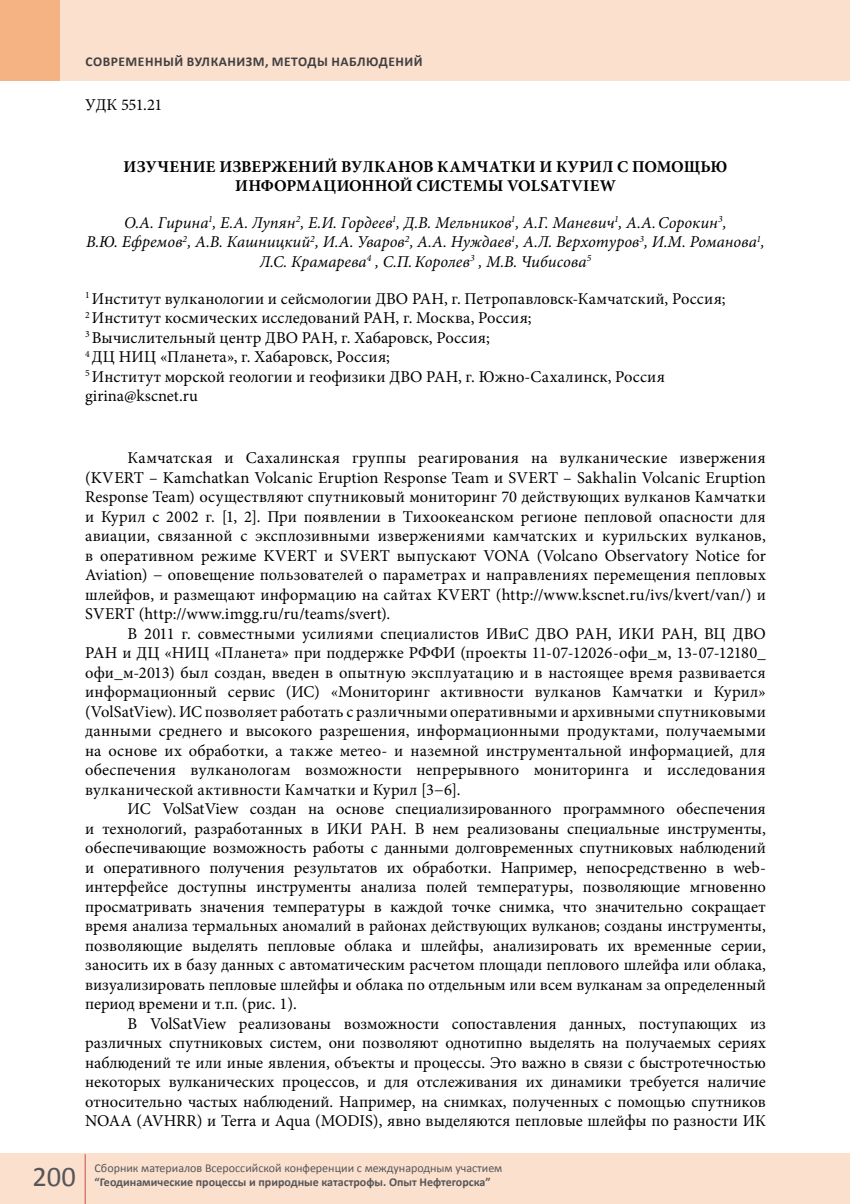
<style>
.page{position:relative;width:851px;height:1204px;background:#fff}
.page>*{position:absolute;margin:0;border:0;box-sizing:border-box;transform-origin:0 0}
.t1{font:28.5px "Calibri";color:#565659}
.Обычный{font:16.5px/19.5px "Minion Pro";letter-spacing:.005em;color:#000;text-align:justify}
.Iau_iue{font:16.5px/19.5px "Minion Pro";letter-spacing:.02em;color:#000;text-align:justify}
.familii{font:italic 16.5px/19.5px "Minion Pro";color:#000;text-align:center}
.zagolovok_abzatsa{font:700 16.5px/19.5px "Minion Pro";letter-spacing:.02em;color:#000;text-align:center}
.t2{font:700 13.5px "Calibri";letter-spacing:.04em;color:#414042}
.t3{font:12px "Calibri";color:#565659}
.t4{font:700 12px "Calibri";color:#565659}
</style>
<div class="page">
<div style="left:0;top:1153px;width:850px;height:50px;background:#fbe0cd"></div>
<hr style="left:85px;top:1154px;width:1px;height:49px;background:#c0504d">
<div style="left:0;top:0;width:850px;height:80px;background:#fbe0cd"></div>
<div style="left:0;top:0;width:60px;height:80px;background:#f5b282"></div>
<p class="t2" style="left:85px;top:53px;width:339px">СОВРЕМЕННЫЙ ВУЛКАНИЗМ, МЕТОДЫ НАБЛЮДЕНИЙ</p>
<p class="Обычный" style="left:85px;top:95px;width:79px">УДК 551.21</p>
<p class="zagolovok_abzatsa" style="left:124px;top:157px;width:605px">ИЗУЧЕНИЕ ИЗВЕРЖЕНИЙ ВУЛКАНОВ КАМЧАТКИ И КУРИЛ С ПОМОЩЬЮ<br>ИНФОРМАЦИОННОЙ СИСТЕМЫ VOLSATVIEW</p>
<p class="familii" style="left:124px;top:213px;width:604px">О.А. Гирина<sup>1</sup>, Е.А. Лупян<sup>2</sup>, Е.И. Гордеев<sup>1</sup>, Д.В. Мельников<sup>1</sup>, А.Г. Маневич<sup>1</sup>, А.А.Сорокин<sup>3</sup>,</p>
<p class="familii" style="left:86px;top:232px;width:680px">В.Ю. Ефремов<sup>2</sup>, А.В. Кашницкий<sup>2</sup>, И.А. Уваров<sup>2</sup>, А.А. Нуждаев<sup>1</sup>, А.Л. Верхотуров<sup>3</sup>, И.М. Романова<sup>1</sup>,<br>Л.С. Крамарева<sup>4</sup> , С.П.Королев<sup>3</sup> , М.В. Чибисова<sup>5</sup></p>
<p class="Обычный" style="left:85px;top:288px;width:641px"><sup>1</sup> Институт вулканологии и сейсмологии ДВО РАН, г. Петропавловск-Камчатский, Россия;</p>
<p class="Обычный" style="left:85px;top:308px;width:448px"><sup>2</sup> Институт космических исследований РАН, г. Москва, Россия;</p>
<p class="Обычный" style="left:85px;top:327px;width:406px"><sup>3</sup> Вычислительный центр ДВО РАН, г. Хабаровск, Россия;</p>
<p class="Обычный" style="left:85px;top:347px;width:306px"><sup>4</sup> ДЦ НИЦ «Планета», г. Хабаровск, Россия;</p>
<p class="Обычный" style="left:85px;top:366px;width:581px"><sup>5</sup> Институт морской геологии и геофизики ДВО РАН, г. Южно-Сахалинск, Россия</p>
<p class="Обычный" style="left:85px;top:386px;width:114px">girina@kscnet.ru</p>
<p class="Iau_iue" style="left:85px;top:448px;width:682px;text-indent:43px">Камчатская и Сахалинская группы реагирования на вулканические извержения (KVERT – Kamchatkan Volcanic Eruption Response Team и SVERT – Sakhalin Volcanic Eruption Response Team) осуществляют спутниковый мониторинг 70 действующих вулканов Камчатки и Курил с 2002 г. [1, 2]. При появлении в Тихоокеанском регионе пепловой опасности для авиации, связанной с эксплозивными извержениями камчатских и курильских вулканов, в оперативном режиме KVERT и SVERT выпускают VONA (Volcano Observatory Notice for Aviation) − оповещение пользователей о параметрах и направлениях перемещения пепловых шлейфов, и размещают информацию на сайтах KVERT (http://www.kscnet.ru/ivs/kvert/van/) и SVERT (http://www.imgg.ru/ru/teams/svert).</p>
<p class="Обычный" style="left:85px;top:623px;width:682px;text-indent:43px">В 2011 г. совместными усилиями специалистов ИВиС ДВО РАН, ИКИ РАН, ВЦ ДВО РАН и ДЦ «НИЦ «Планета» при поддержке РФФИ (проекты 11-07-12026-офи_м, 13-07-12180_ офи_м-2013) был создан, введен в опытную эксплуатацию и в настоящее время развивается информационный сервис (ИС) «Мониторинг активности вулканов Камчатки и Курил» (VolSatView). ИС позволяет работать с различными оперативными и архивными спутниковыми данными среднего и высокого разрешения, информационными продуктами, получаемыми на основе их обработки, а также метео- и наземной инструментальной информацией, для обеспечения вулканологам возможности непрерывного мониторинга и исследования вулканической активности Камчатки и Курил [3−6].</p>
<p class="Обычный" style="left:85px;top:799px;width:682px;text-indent:43px">ИС VolSatView создан на основе специализированного программного обеспечения и технологий, разработанных в ИКИ РАН. В нем реализованы специальные инструменты, обеспечивающие возможность работы с данными долговременных спутниковых наблюдений и оперативного получения результатов их обработки. Например, непосредственно в web&shy;интерфейсе доступны инструменты анализа полей температуры, позволяющие мгновенно просматривать значения температуры в каждой точке снимка, что значительно сокращает время анализа термальных аномалий в районах действующих вулканов; созданы инструменты, позволяющие выделять пепловые облака и шлейфы, анализировать их временные серии, заносить их в базу данных с автоматическим расчетом площади пеплового шлейфа или облака, визуализировать пепловые шлейфы и облака по отдельным или всем вулканам за определенный период времени и т.п. (рис. 1).</p>
<p class="Обычный" style="left:85px;top:1013px;width:682px;text-indent:43px">В VolSatView реализованы возможности сопоставления данных, поступающих из различных спутниковых систем, они позволяют однотипно выделять на получаемых сериях наблюдений те или иные явления, объекты и процессы. Это важно в связи с быстротечностью некоторых вулканических процессов, и для отслеживания их динамики требуется наличие относительно частых наблюдений. Например, на снимках, полученных с помощью спутников NOAA (AVHRR) и Terra и Aqua (MODIS), явно выделяются пепловые шлейфы по разности ИК</p>
<h1 class="t1" style="left:32px;top:1158px;width:45px">200</h1>
<p class="t3" style="left:95px;top:1160px;width:409px">Сборник материалов Всероссийской конференции с международным участием</p>
<p class="t4" style="left:95px;top:1173px;width:397px">“Геодинамические процессы и природные катастрофы. Опыт Нефтегорска”</p>
</div>
